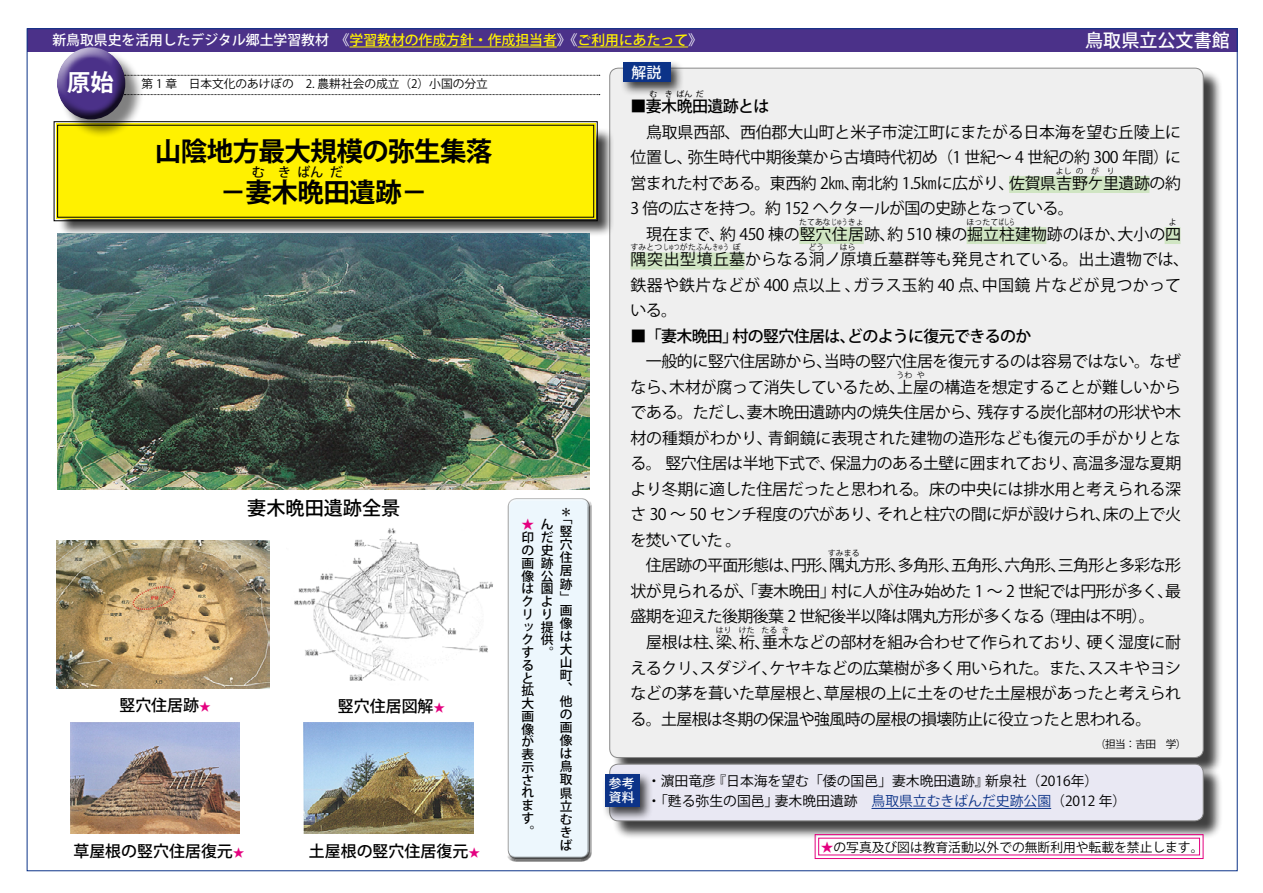
<style>
.page{position:relative;width:1263px;height:893px;background:#fff}
.page>*{position:absolute;margin:0;border:0;box-sizing:border-box;transform-origin:0 0}
.t1{font:700 26.55px/41.4px "Koz Go Pro";letter-spacing:-.025em;color:#000;text-align:center}
.t2{font:700 23.4px "Koz Go Pr 6 N";color:#fff}
.t3{font:500 19.2px "Koz Go Pro";color:#000}
.t4{font:500 18px "Koz Go Pro";color:#fff}
.t5{font:15.9px/25.5px "Koz Go Pro";letter-spacing:-.025em;color:#000}
.t6{font:15.9px "Koz Go Pro";letter-spacing:-.005em;color:#000}
.t7{font:500 15.9px "Koz Go Pro";color:#000}
.t8{font:15.9px/25.5px "Koz Go Pro";letter-spacing:.02em;color:#000}
.t9{font:500 15.9px "Koz Go Pro";letter-spacing:-.04em;color:#000}
.t10{font:500 14.85px "Koz Go Pro";color:#fff}
.t11{font:13.8px "Koz Go Pro";color:#000}
.t12{font:500 13.8px "Koz Go Pro";color:#fff}
.t13{font:700 13.35px "Koz Go Pro";color:#000}
.t14{font:500 12.75px/12.8px "Koz Go Pro";color:#000;text-align:justify}
.t15{font:12.75px "Koz Go Pro";color:#000}
.t16{font:500 12.75px/13.8px "Koz Go Pro";color:#fff}
.t17{font:500 12.75px "Koz Go Pro";color:#e4007f}
.t18{font:11.7px "Koz Go Pro";color:#000}
.t19{font:11.7px "Koz Go Pro";color:#e4007f}
.t20{font:10.65px "Koz Go Pro";color:#000}
.t21{font:7.95px "Koz Go Pro";color:#000}
.t22{font:500 7.95px "Koz Go Pro";color:#000}
.s1{color:#fff100}
.s2{color:#0c3388}
.s3{color:#e4007f}
</style>
<div class="page">
<div style="left:27px;top:29px;width:1210px;height:23px;background:#4b3189"></div>
<svg style="left:144px;top:75px;width:456px;height:1px"></svg>
<svg style="left:144px;top:94px;width:456px;height:1px"></svg>
<div style="left:506px;top:500px;width:86px;height:361px;background:#000;opacity:.75"></div>
<div style="left:611px;top:70px;width:611px;height:707px;background:#000;opacity:.75"></div>
<div style="left:610px;top:68px;width:593px;height:689px;background:#efefef;border-radius:9px"></div>
<div style="left:1009px;top:176px;width:140px;height:17px;background:#d0e5c3"></div>
<div style="left:799px;top:227px;width:65px;height:17px;background:#d0e5c3"></div>
<div style="left:967px;top:227px;width:79px;height:17px;background:#d0e5c3"></div>
<div style="left:1164px;top:227px;width:16px;height:17px;background:#d0e5c3"></div>
<div style="left:630px;top:253px;width:115px;height:17px;background:#d0e5c3"></div>
<div style="left:58px;top:127px;width:556px;height:109px;background:#000;opacity:.75"></div>
<svg style="left:53px;top:121px;width:545px;height:100px;background:#f1e404"></svg>
<div style="left:611px;top:766px;width:611px;height:74px;background:#000;opacity:.75"></div>
<div style="left:610px;top:764px;width:593px;height:57px;background:#e9e8f3;border-radius:9px"></div>
<div style="left:609px;top:764px;width:594px;height:57px;border:1px solid #898989;border-radius:9px"></div>
<div style="left:59px;top:49px;width:85px;height:89px;background:#000;opacity:.5"></div>
<div style="left:46px;top:37px;width:82px;height:71px;background:#fff;opacity:.75"></div>
<div style="left:54px;top:57px;width:82px;height:65px;background:#000;opacity:.75"></div>
<div style="left:620px;top:59px;width:65px;height:37px;background:#000;opacity:.75"></div>
<div style="left:623px;top:62px;width:47px;height:20px;background:#0c3388"></div>
<hr style="left:871px;top:808px;width:180px;height:1px;background:#0c3388">
<div style="left:602px;top:771px;width:52px;height:51px;background:#000;opacity:.75"></div>
<div style="left:605px;top:774px;width:34px;height:33px;background:#0c3388"></div>
<hr style="left:350px;top:47px;width:207px;height:1px;background:#fff100">
<hr style="left:578px;top:47px;width:110px;height:1px;background:#fff100">
<svg style="left:814px;top:834px;width:390px;height:25px"></svg>
<img style="left:58px;top:234px;width:532px;height:255px">
<img style="left:294px;top:528px;width:199px;height:153px">
<img style="left:70px;top:722px;width:170px;height:112px">
<img style="left:304px;top:722px;width:170px;height:112px">
<img style="left:57px;top:540px;width:212px;height:148px">
<p class="t12" style="left:52px;top:31px;width:651px">新鳥取県史を活用したデジタル郷土学習教材　《<span class="s1">学習教材の作成方針・作成担当者</span>》《<span class="s1">ご利用にあたって</span>》</p>
<p class="t4" style="left:1085px;top:28px;width:146px">鳥取県立公文書館</p>
<h2 class="t2" style="left:67px;top:69px;width:48px">原始</h2>
<p class="t18" style="left:141px;top:76px;width:348px">第 1 章　日本文化のあけぼの　2. 農耕社会の成立（）2 小国の分立</p>
<h1 class="t1" style="left:155px;top:132px;width:339px">山陰地方最大規模の弥生集落－妻木晩田遺跡－</h1>
<p class="t13" style="left:252px;top:164px;width:41px">む き</p>
<p class="t13" style="left:297px;top:164px;width:27px">ばん</p>
<p class="t13" style="left:330px;top:164px;width:15px">だ</p>
<p class="t3" style="left:247px;top:496px;width:155px">妻木晩田遺跡全景</p>
<p class="t7" style="left:119px;top:695px;width:81px">竪穴住居跡</p>
<p class="t19" style="left:199px;top:699px;width:13px">★</p>
<p class="t7" style="left:338px;top:696px;width:97px">竪穴住居図解</p>
<p class="t19" style="left:434px;top:700px;width:13px">★</p>
<p class="t7" style="left:73px;top:841px;width:161px">草屋根の竪穴住居復元</p>
<p class="t19" style="left:233px;top:845px;width:13px">★</p>
<p class="t7" style="left:309px;top:841px;width:161px">土屋根の竪穴住居復元</p>
<p class="t19" style="left:468px;top:845px;width:13px">★</p>
<p class="t14" style="left:560px;top:506px;width:12px">＊</p>
<p class="t14" style="left:560px;top:513px;width:14px">「</p>
<p class="t17" style="left:522px;top:517px;width:14px">★</p>
<p class="t14" style="left:541px;top:519px;width:14px;text-align:left">んだ史跡公園より提供</p>
<p class="t14" style="left:560px;top:526px;width:14px">竪穴住居跡</p>
<p class="t14" style="left:522px;top:532px;width:14px;text-align:left">印の画像はクリックすると拡大画像が表示されます</p>
<p class="t14" style="left:560px;top:591px;width:11px">」</p>
<p class="t14" style="left:560px;top:604px;width:14px">画像は大山町</p>
<p class="t14" style="left:541px;top:647px;width:14px">。</p>
<p class="t14" style="left:560px;top:682px;width:14px">、</p>
<p class="t14" style="left:560px;top:695px;width:14px">他の画像は鳥取県立むきば</p>
<p class="t14" style="left:522px;top:825px;width:14px">。</p>
<p class="t10" style="left:632px;top:63px;width:31px">解説</p>
<p class="t22" style="left:649px;top:89px;width:25px">む き</p>
<p class="t22" style="left:676px;top:89px;width:17px">ばん</p>
<p class="t22" style="left:696px;top:89px;width:9px">だ</p>
<p class="t5" style="left:630px;top:120px;width:552px;text-align:right">　鳥取県西部、西伯郡大山町と米子市淀江町にまたがる日本海を望む丘陵上にに</p>
<p class="t9" style="left:630px;top:96px;width:141px">■妻木晩田遺跡とは</p>
<p class="t5" style="left:688px;top:145px;width:483px">弥生時代中期後葉から古墳時代初め（1 世紀～ 4 世紀の約 300 年間）</p>
<p class="t5" style="left:630px;top:145px;width:64px">位置し、</p>
<p class="t21" style="left:1056px;top:166px;width:17px">よし</p>
<p class="t21" style="left:1076px;top:166px;width:9px">の</p>
<p class="t21" style="left:1091px;top:166px;width:9px">が</p>
<p class="t21" style="left:1107px;top:166px;width:9px">り</p>
<p class="t5" style="left:720px;top:196px;width:407px;text-indent:-90px">3 倍の広さを持つ。約 152 ヘクタールが国の史跡となっている。<br>約 450 棟の竪穴住居跡約、 510 棟の掘立柱建物跡のほか、</p>
<p class="t5" style="left:630px;top:171px;width:386px">営まれた村である。東西約 ㎞2 南北約 1.5㎞に広がり、</p>
<p class="t5" style="left:1009px;top:171px;width:173px">佐賀県吉野ケ里遺跡の約</p>
<p class="t5" style="left:844px;top:171px;width:17px">、</p>
<p class="t21" style="left:799px;top:217px;width:66px">たてあなじゅうきょ</p>
<p class="t21" style="left:966px;top:217px;width:50px">ほったてばしら</p>
<p class="t21" style="left:1169px;top:217px;width:9px">よ</p>
<p class="t6" style="left:630px;top:249px;width:560px">隅突出型墳丘墓からなる洞ノ原墳丘墓群等も発見されている。出土遺物では、</p>
<p class="t5" style="left:630px;top:222px;width:96px">　現在まで、</p>
<p class="t5" style="left:1118px;top:222px;width:65px">大小の四</p>
<p class="t21" style="left:630px;top:242px;width:100px">すみとつしゅつがたふんきゅう</p>
<p class="t21" style="left:733px;top:242px;width:9px">ぼ</p>
<p class="t21" style="left:808px;top:242px;width:17px">どう</p>
<p class="t21" style="left:840px;top:242px;width:17px">はら</p>
<p class="t8" style="left:630px;top:273px;width:232px">鉄器や鉄片などが 400 点以上、いる。</p>
<p class="t9" style="left:732px;top:326px;width:300px">村の竪穴住居はどのように復元できるのか</p>
<p class="t8" style="left:982px;top:273px;width:201px">中国鏡片などが見つかって</p>
<p class="t5" style="left:853px;top:273px;width:138px">ガラス玉約 40 点、</p>
<p class="t7" style="left:630px;top:326px;width:109px">■「妻木晩田」</p>
<p class="t5" style="left:630px;top:349px;width:552px">　一般的に竪穴住居跡から当時の竪穴住居を復元するのは容易ではない。なぜ</p>
<p class="t7" style="left:840px;top:326px;width:17px">、</p>
<p class="t5" style="left:630px;top:349px;width:552px;text-indent:186px">、<br>なら木材が腐って消失しているため上、屋の構造を想定することが難しいから</p>
<p class="t21" style="left:897px;top:370px;width:17px">うわ</p>
<p class="t21" style="left:917px;top:370px;width:9px">や</p>
<p class="t5" style="left:661px;top:375px;width:17px">、</p>
<p class="t5" style="left:630px;top:400px;width:353px">である。ただし妻木晩田遺跡内の焼失住居から、</p>
<p class="t5" style="left:977px;top:400px;width:205px">残存する炭化部材の形状や木</p>
<p class="t5" style="left:739px;top:400px;width:17px">、</p>
<p class="t6" style="left:630px;top:428px;width:144px">材の種類がわかり、</p>
<p class="t6" style="left:768px;top:428px;width:414px">青銅鏡に表現された建物の造形なども復元の手がかりとな</p>
<p class="t5" style="left:630px;top:451px;width:207px">る。竪穴住居は半地下式で、</p>
<p class="t5" style="left:630px;top:477px;width:552px">より冬期に適した住居だったと思われる。床の中央には排水用と考えられる深</p>
<p class="t5" style="left:877px;top:502px;width:305px">それと柱穴の間に炉が設けられ床の上で火</p>
<p class="t5" style="left:830px;top:451px;width:249px">保温力のある土壁に囲まれており、</p>
<p class="t5" style="left:1073px;top:451px;width:110px">高温多湿な夏期</p>
<p class="t5" style="left:630px;top:502px;width:552px">さ 30 ～ 50 センチ程度の穴があり、<br>を焚いていた。<br>　住居跡の平面形態は円形隅、丸方形多角形五角形六角形三角形と多彩な形</p>
<p class="t5" style="left:1095px;top:502px;width:17px">、</p>
<p class="t21" style="left:828px;top:548px;width:33px">すみまる</p>
<p class="t5" style="left:784px;top:553px;width:17px">、</p>
<p class="t5" style="left:831px;top:553px;width:351px;text-indent:59px">、<br>村に人が住み始めた 1 ～ 2 世紀では円形が多く最、</p>
<p class="t5" style="left:944px;top:553px;width:17px">、</p>
<p class="t5" style="left:997px;top:553px;width:17px">、</p>
<p class="t5" style="left:1050px;top:553px;width:17px">、</p>
<p class="t5" style="left:630px;top:579px;width:207px">状が見られるが、「妻木晩田」</p>
<p class="t5" style="left:630px;top:604px;width:462px">盛期を迎えた後期後葉 2 世紀後半以降は隅丸方形が多くなる<br>　屋根は柱梁、 桁、 垂、木などの部材を組み合わせて作られており、</p>
<p class="t5" style="left:1040px;top:604px;width:117px">（理由は不明。(</p>
<p class="t21" style="left:716px;top:625px;width:17px">はり</p>
<p class="t21" style="left:739px;top:625px;width:17px">けた</p>
<p class="t21" style="left:761px;top:625px;width:17px">たる</p>
<p class="t21" style="left:781px;top:625px;width:9px">き</p>
<p class="t5" style="left:630px;top:630px;width:552px;text-align:right">硬く湿度に耐<br>えるクリスダジイケヤキなどの広葉樹が多く用いられた。またススキやヨシ</p>
<p class="t5" style="left:630px;top:655px;width:552px;text-indent:62px">、<br>などの茅を葺いた草屋根と草屋根の上に土をのせた土屋根があったと考えられ</p>
<p class="t5" style="left:762px;top:655px;width:17px">、</p>
<p class="t5" style="left:1080px;top:655px;width:17px">、</p>
<p class="t5" style="left:630px;top:681px;width:523px;text-indent:186px">、<br>る。土屋根は冬期の保温や強風時の屋根の損壊防止に役立ったと思われる。</p>
<p class="t20" style="left:1105px;top:737px;width:83px">担当：吉田　学(</p>
<p class="t16" style="left:609px;top:777px;width:27px">参考資料</p>
<p class="t11" style="left:712px;top:772px;width:278px">『日本海を望む「倭の国邑」妻木晩田遺跡』</p>
<p class="t11" style="left:985px;top:772px;width:115px">新泉社（2016年(</p>
<p class="t11" style="left:647px;top:772px;width:70px">・濵田竜彦</p>
<p class="t11" style="left:775px;top:792px;width:353px">妻木晩田遺跡　<span class="s2">鳥取県立むきばんだ史跡公園</span>（2012 年(</p>
<p class="t11" style="left:647px;top:792px;width:133px">・「甦る弥生の国邑」</p>
<p class="t15" style="left:821px;top:839px;width:384px"><span class="s3">★</span>の写真及び図は教育活動以外での無断利用や転載を禁止します。</p>
</div>
